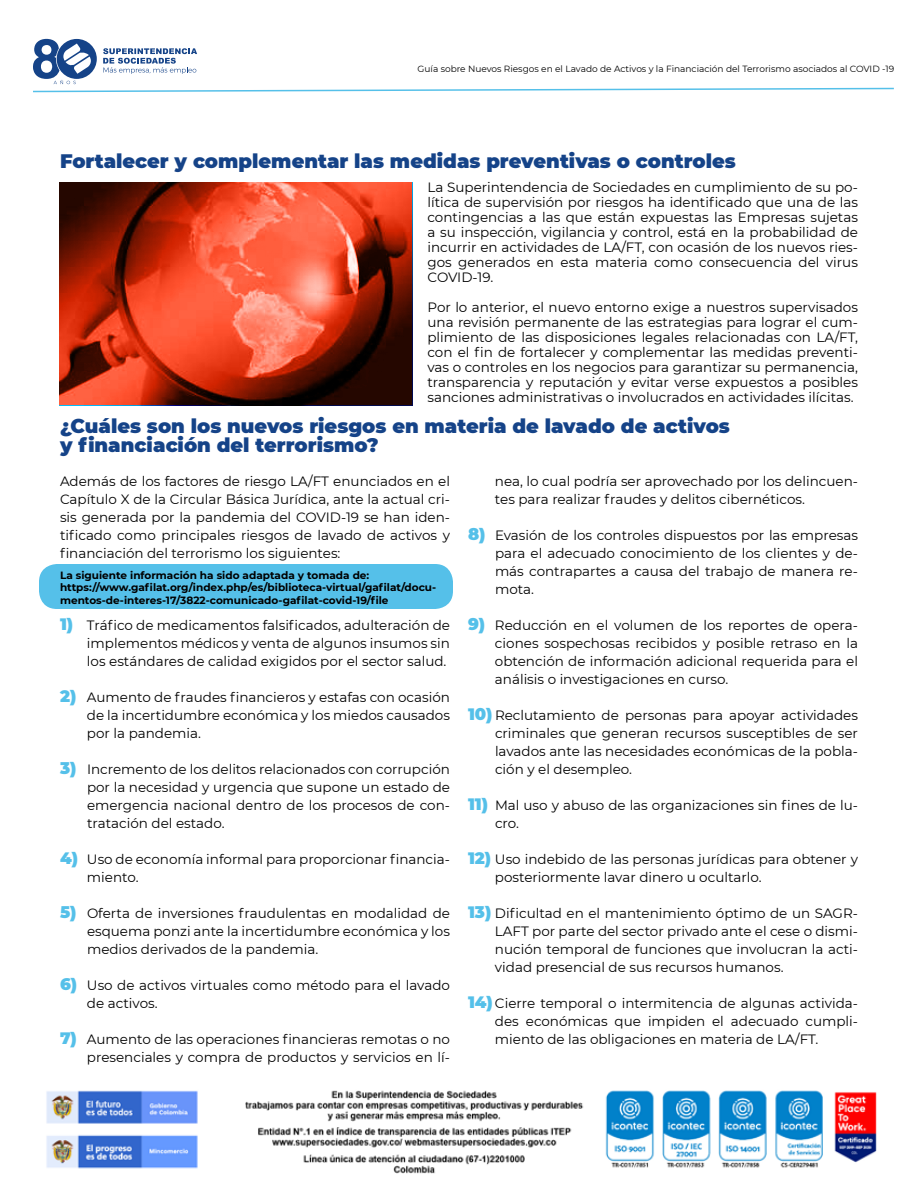
<style>
.page{position:relative;width:918px;height:1188px;background:#fff}
.page>*{position:absolute;margin:0;border:0;box-sizing:border-box;transform-origin:0 0}
.t1{font:900 19.5px/19.5px "Montserrat";color:#154388}
.t2{font:13.5px/18px "Montserrat";color:#000;text-align:justify}
.t3{font:700 10.5px/12.6px "Montserrat";color:#000}
.t4{font:9px "Montserrat";color:#000}
.s1{font-weight:900;font-size:16.5px;color:#55c0e9}
</style>
<div class="page">
<svg style="left:33px;top:39px;width:861px;height:54px"></svg>
<img style="left:46px;top:1090px;width:831px;height:84px">
<div style="left:39px;top:564px;width:414px;height:45px;background:#55c0e9;border-radius:18px"></div>
<svg style="left:60px;top:182px;width:352px;height:223px;background:#b53b22"></svg>
<p class="t4" style="left:418px;top:63px;width:478px">Guía sobre Nuevos Riesgos en el Lavado de Activos y la Financiación del Terrorismo asociados al COVID -19</p>
<h1 class="t1" style="left:60px;top:150px;width:677px">Fortalecer y complementar las medidas preventivas o controles</h1>
<p class="t2" style="left:428px;top:180px;width:432px;line-height:15px">La Superintendencia de Sociedades en cumplimiento de su po&shy;lítica de supervisión por riesgos ha identificado que una de las contingencias a las que están expuestas las Empresas sujetas a su inspección, vigilancia y control, está en la probabilidad de incurrir en actividades de LA/FT, con ocasión de los nuevos ries&shy;gos generados en esta materia como consecuencia del virus COVID-19.</p>
<p class="t2" style="left:428px;top:300px;width:432px;line-height:15px">Por lo anterior, el nuevo entorno exige a nuestros supervisados una revisión permanente de las estrategias para lograr el cum&shy;plimiento de las disposiciones legales relacionadas con LA/FT, con el fin de fortalecer y complementar las medidas preventi&shy;vas o controles en los negocios para garantizar su permanencia, transparencia y reputación y evitar verse expuestos a posibles sanciones administrativas o involucrados en actividades ilícitas.</p>
<h1 class="t1" style="left:60px;top:415px;width:671px">¿Cuáles son los nuevos riesgos en materia de lavado de activos y financiación del terrorismo?</h1>
<p class="t2" style="left:60px;top:472px;width:392px">Además de los factores de riesgo LA/FT enunciados en el Capítulo X de la Circular Básica Jurídica, ante la actual cri&shy;sis generada por la pandemia del COVID-19 se han iden&shy;tificado como principales riesgos de lavado de activos y financiación del terrorismo los siguientes:</p>
<p class="t2" style="left:495px;top:472px;width:364px">nea, lo cual podría ser aprovechado por los delincuen&shy;tes para realizar fraudes y delitos cibernéticos.</p>
<p class="t2" style="left:495px;top:526px;width:365px;text-indent:-27px"><span class="s1">8)</span> Evasión de los controles dispuestos por las empresas para el adecuado conocimiento de los clientes y de&shy;más contrapartes a causa del trabajo de manera re&shy;mota.</p>
<p class="t2" style="left:495px;top:616px;width:365px;text-indent:-27px"><span class="s1">9)</span> Reducción en el volumen de los reportes de opera&shy;ciones sospechosas recibidos y posible retraso en la obtención de información adicional requerida para el análisis o investigaciones en curso.</p>
<p class="t2" style="left:495px;top:706px;width:365px;text-indent:-27px"><span class="s1">10)</span> Reclutamiento de personas para apoyar actividades criminales que generan recursos susceptibles de ser lavados ante las necesidades económicas de la pobla&shy;ción y el desempleo.</p>
<p class="t2" style="left:495px;top:796px;width:365px;text-indent:-27px"><span class="s1">11)</span> Mal uso y abuso de las organizaciones sin fines de lu&shy;cro.</p>
<p class="t2" style="left:495px;top:850px;width:365px;text-indent:-27px"><span class="s1">12)</span> Uso indebido de las personas jurídicas para obtener y posteriormente lavar dinero u ocultarlo.</p>
<p class="t2" style="left:495px;top:904px;width:365px;text-indent:-27px"><span class="s1">13)</span> Dificultad en el mantenimiento óptimo de un SAGR-LAFT por parte del sector privado ante el cese o dismi&shy;nución temporal de funciones que involucran la acti&shy;vidad presencial de sus recursos humanos.</p>
<p class="t2" style="left:495px;top:994px;width:365px;text-indent:-27px"><span class="s1">14)</span> Cierre temporal o intermitencia de algunas activida&shy;des económicas que impiden el adecuado cumpli&shy;miento de las obligaciones en materia de LA/FT.</p>
<p class="t3" style="left:60px;top:568px;width:378px">La siguiente información ha sido adaptada y tomada de: https://www.gafilat.org/index.php/es/biblioteca-virtual/gafilat/docu&shy;mentos-de-interes-17/3822-comunicado-gafilat-covid-19/file</p>
<p class="t2" style="left:87px;top:616px;width:365px;text-indent:-27px"><span class="s1">1)</span> Tráfico de medicamentos falsificados, adulteración de implementos médicos y venta de algunos insumos sin los estándares de calidad exigidos por el sector salud.</p>
<p class="t2" style="left:87px;top:688px;width:365px;text-indent:-27px"><span class="s1">2)</span> Aumento de fraudes financieros y estafas con ocasión de la incertidumbre económica y los miedos causados por la pandemia.</p>
<p class="t2" style="left:87px;top:760px;width:364px;text-indent:-27px"><span class="s1">3)</span> Incremento de los delitos relacionados con corrupción por la necesidad y urgencia que supone un estado de emergencia nacional dentro de los procesos de con&shy;tratación del estado.</p>
<p class="t2" style="left:87px;top:850px;width:365px;text-indent:-27px"><span class="s1">4)</span> Uso de economía informal para proporcionar financia&shy;miento.</p>
<p class="t2" style="left:87px;top:904px;width:365px;text-indent:-27px"><span class="s1">5)</span> Oferta de inversiones fraudulentas en modalidad de esquema ponzi ante la incertidumbre económica y los medios derivados de la pandemia.</p>
<p class="t2" style="left:87px;top:976px;width:364px;text-indent:-27px"><span class="s1">6)</span> Uso de activos virtuales como método para el lavado de activos.</p>
<p class="t2" style="left:60px;top:1030px;width:391px;text-align:right"><span class="s1">7)</span> Aumento de las operaciones financieras remotas o no presenciales y compra de productos y servicios en lí-</p>
</div>
